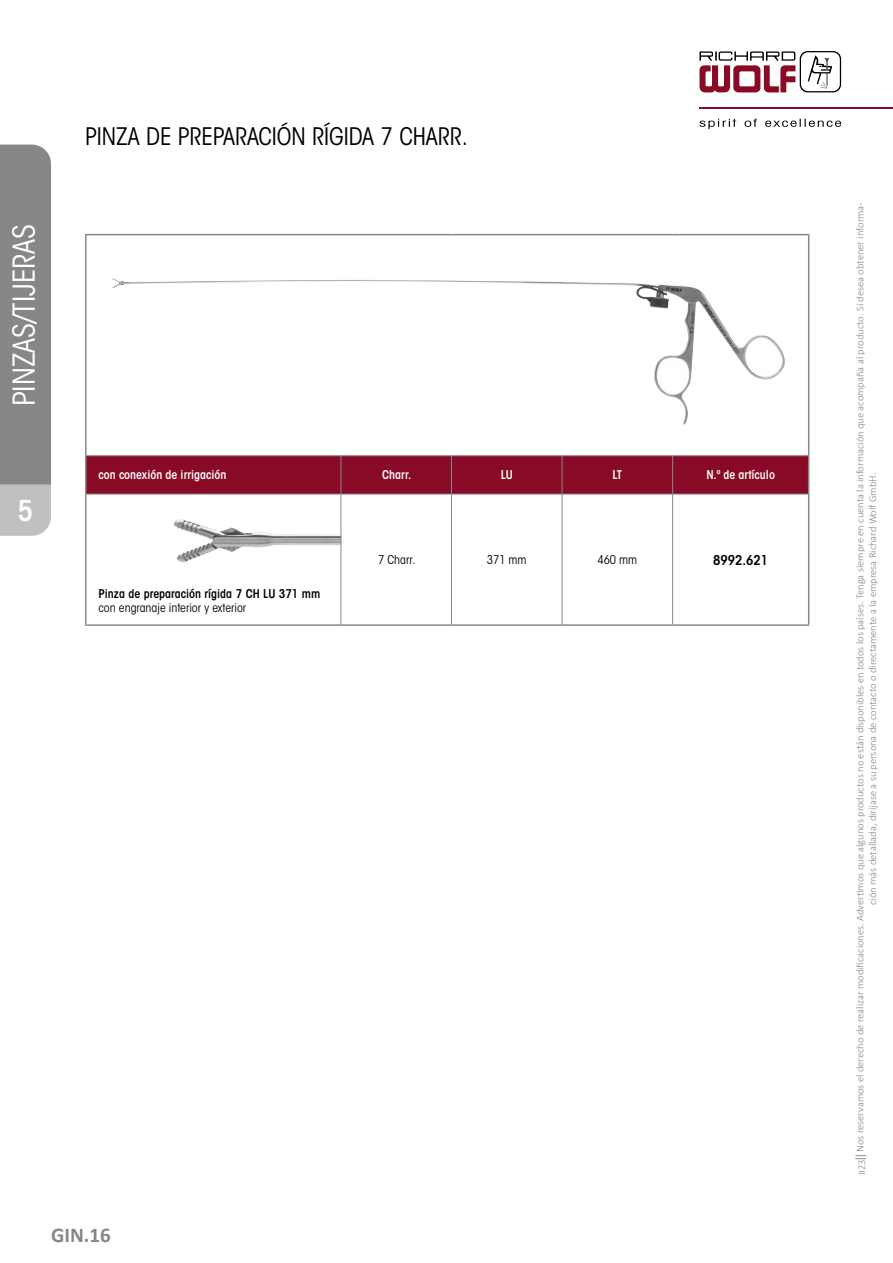
<style>
.page{position:relative;width:893px;height:1263px;background:#fff}
.page>*{position:absolute;margin:0;border:0;box-sizing:border-box;transform-origin:0 0}
.t1{font:condensed 30px "ITC Avant Garde Std";color:#fff}
.t2{font:600 condensed 28.5px "ITC Avant Garde Std";color:#fff}
.t3{font:condensed 24px "ITC Avant Garde Std";color:#000}
.t4{font:700 21px "Calibri";color:#878787}
.t5{font:600 condensed 13.5px "ITC Avant Garde Std";color:#000}
.t6{font:600 condensed 12px "ITC Avant Garde Std";color:#fff}
.t7{font:condensed 12px "ITC Avant Garde Std";color:#000}
.t8{font:600 condensed 12px "ITC Avant Garde Std";color:#000}
.t9{font:300 10.5px/12.6px "Calibri";color:#878787;text-align:center}
.s1{font-family:"Adobe Garamond Pro";font-weight:700}
</style>
<div class="page">
<svg style="left:699px;top:119px;width:142px;height:10px"></svg>
<svg style="left:699px;top:51px;width:142px;height:41px"></svg>
<hr style="left:699px;top:107px;width:194px;height:2px;background:#880a26">
<svg style="left:0;top:145px;width:51px;height:391px;background:#8f8f8f"></svg>
<img style="left:174px;top:519px;width:167px;height:44px">
<div style="left:87px;top:456px;width:721px;height:38px;background:#880a26"></div>
<hr style="left:808px;top:235px;width:1px;height:221px;background:#878787">
<hr style="left:87px;top:455px;width:254px;height:1px;background:#878787">
<hr style="left:341px;top:455px;width:110px;height:1px;background:#878787">
<hr style="left:341px;top:456px;width:1px;height:38px;background:#878787">
<hr style="left:451px;top:455px;width:111px;height:1px;background:#878787">
<hr style="left:451px;top:456px;width:1px;height:38px;background:#878787">
<hr style="left:562px;top:455px;width:111px;height:1px;background:#878787">
<hr style="left:562px;top:456px;width:1px;height:38px;background:#878787">
<hr style="left:673px;top:455px;width:135px;height:1px;background:#878787">
<hr style="left:672px;top:456px;width:1px;height:38px;background:#878787">
<hr style="left:87px;top:494px;width:254px;height:1px;background:#878787">
<hr style="left:341px;top:494px;width:110px;height:1px;background:#878787">
<hr style="left:451px;top:494px;width:111px;height:1px;background:#878787">
<hr style="left:562px;top:494px;width:111px;height:1px;background:#878787">
<hr style="left:341px;top:494px;width:1px;height:130px;background:#878787">
<hr style="left:451px;top:494px;width:1px;height:130px;background:#878787">
<hr style="left:562px;top:494px;width:1px;height:130px;background:#878787">
<hr style="left:672px;top:494px;width:1px;height:130px;background:#878787">
<hr style="left:673px;top:494px;width:135px;height:1px;background:#878787">
<hr style="left:85px;top:234px;width:256px;height:1px;background:#878787">
<hr style="left:85px;top:235px;width:2px;height:221px;background:#878787">
<hr style="left:341px;top:234px;width:110px;height:1px;background:#878787">
<hr style="left:451px;top:234px;width:111px;height:1px;background:#878787">
<hr style="left:562px;top:234px;width:111px;height:1px;background:#878787">
<hr style="left:673px;top:234px;width:136px;height:1px;background:#878787">
<hr style="left:85px;top:456px;width:2px;height:38px;background:#878787">
<hr style="left:808px;top:456px;width:1px;height:38px;background:#878787">
<hr style="left:85px;top:494px;width:2px;height:130px;background:#878787">
<hr style="left:808px;top:494px;width:1px;height:130px;background:#878787">
<hr style="left:85px;top:624px;width:256px;height:2px;background:#878787">
<hr style="left:341px;top:624px;width:110px;height:2px;background:#878787">
<hr style="left:451px;top:624px;width:111px;height:2px;background:#878787">
<hr style="left:562px;top:624px;width:111px;height:2px;background:#878787">
<hr style="left:673px;top:624px;width:136px;height:2px;background:#878787">
<img style="left:112px;top:278px;width:673px;height:147px">
<h1 class="t1" style="left:6px;top:406px;width:183px;rotate:-90deg">PINZAS/TIJERAS</h1>
<h2 class="t2" style="left:17px;top:493px;width:17px">5</h2>
<h3 class="t3" style="left:85px;top:122px;width:384px">PINZA DE PREPARACIÓN RÍGIDA 7 CHARR.</h3>
<p class="t6" style="left:99px;top:467px;width:129px">con conexión de irrigación</p>
<p class="t6" style="left:382px;top:467px;width:31px">Charr.</p>
<p class="t6" style="left:501px;top:467px;width:14px">LU</p>
<p class="t6" style="left:613px;top:467px;width:11px">LT</p>
<p class="t6" style="left:706px;top:467px;width:70px">N.º de artículo</p>
<p class="t8" style="left:99px;top:586px;width:223px">Pinza de preparación rígida 7 CH LU 371 mm</p>
<p class="t7" style="left:99px;top:601px;width:149px">con engranaje interior y exterior</p>
<p class="t7" style="left:378px;top:552px;width:39px">7 Charr.</p>
<p class="t7" style="left:487px;top:552px;width:41px">371 mm</p>
<p class="t7" style="left:597px;top:552px;width:41px">460 mm</p>
<p class="t5" style="left:713px;top:551px;width:56px">8992.621</p>
<h3 class="t4" style="left:51px;top:1220px;width:61px">GIN.16</h3>
<p class="t9" style="left:854px;top:1175px;width:974px;rotate:-90deg">II23<span class="s1">||</span> Nos reservamos el derecho de realizar modificaciones. Advertimos que algunos productos no están disponibles en todos los países. Tenga siempre en cuenta la información que acompaña al producto. Si desea obtener informa&shy;ción más detallada, diríjase a su persona de contacto o directamente a la empresa Richard Wolf GmbH.</p>
</div>
